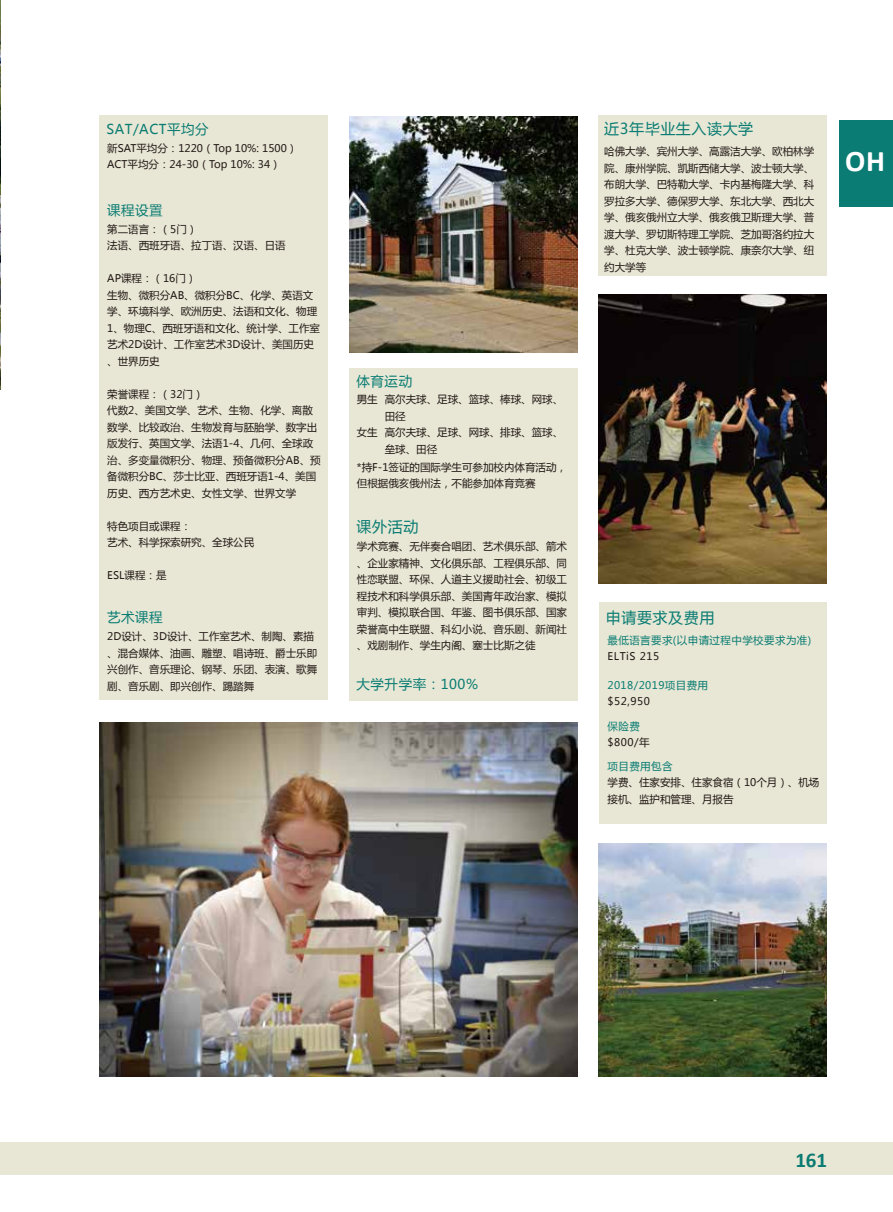
<style>
.page{position:relative;width:893px;height:1212px;background:#fff}
.page>*{position:absolute;margin:0;border:0;box-sizing:border-box;transform-origin:0 0}
.t1{font:700 30px "Calibri";color:#fff}
.t2{font:700 21px "Calibri";color:#0a7c73}
.t3{font:15px "Microsoft Ya Hei";letter-spacing:.04em;color:#0a7c73}
.t4{font:13.5px "Microsoft Ya Hei";letter-spacing:.04em;color:#0a7c73}
.t5{font:10.5px/16.5px "Microsoft Ya Hei";color:#221815}
.t6{font:10.5px "Microsoft Ya Hei";letter-spacing:.04em;color:#0a7c73}
.t7{font:10.5px "Microsoft Ya Hei";letter-spacing:.05em;color:#221815}
</style>
<div class="page">
<div style="left:598px;top:116px;width:228px;height:160px;background:#e8e7d5"></div>
<div style="left:598px;top:602px;width:228px;height:221px;background:#e8e7d5"></div>
<div style="left:349px;top:368px;width:228px;height:332px;background:#e8e7d5"></div>
<div style="left:99px;top:116px;width:228px;height:584px;background:#e8e7d5"></div>
<img style="left:0;top:0;width:1px;height:390px">
<div style="left:0;top:1143px;width:893px;height:32px;background:#e8e7d5"></div>
<div style="left:839px;top:120px;width:54px;height:86px;background:#0a7c73"></div>
<img style="left:349px;top:117px;width:228px;height:235px">
<img style="left:598px;top:294px;width:228px;height:289px">
<img style="left:100px;top:722px;width:477px;height:354px">
<img style="left:599px;top:843px;width:227px;height:233px">
<p class="t4" style="left:106px;top:120px;width:104px">SAT/ACT平均分</p>
<p class="t5" style="left:107px;top:139px;width:191px">新SAT平均分：1220（Top 10%: 1500）<br>ACT平均分：24-30（Top 10%: 34）</p>
<p class="t4" style="left:107px;top:201px;width:57px">课程设置</p>
<p class="t5" style="left:107px;top:220px;width:180px">第二语言：（5门）<br>法语、西班牙语、拉丁语、汉语、日语</p>
<p class="t5" style="left:107px;top:270px;width:214px">AP课程：（16门）<br>生物、微积分AB、微积分BC、化学、英语文学、环境科学、欧洲历史、法语和文化、物理<br>1、物理C、西班牙语和文化、统计学、工作室艺术2D设计、工作室艺术3D设计、美国历史、世界历史</p>
<p class="t5" style="left:107px;top:385px;width:215px">荣誉课程：（32门）<br>代数2、美国文学、艺术、生物、化学、离散数学、比较政治、生物发育与胚胎学、数字出版发行、英国文学、法语1-4、几何、全球政治、多变量微积分、物理、预备微积分AB、预备微积分BC、莎士比亚、西班牙语1-4、美国历史、西方艺术史、女性文学、世界文学</p>
<p class="t5" style="left:107px;top:517px;width:148px">特色项目或课程：<br>艺术、科学探索研究、全球公民</p>
<p class="t5" style="left:107px;top:567px;width:61px">ESL课程：是</p>
<p class="t4" style="left:107px;top:608px;width:57px">艺术课程</p>
<p class="t5" style="left:107px;top:628px;width:211px">2D设计、3D设计、工作室艺术、制陶、素描、混合媒体、油画、雕塑、唱诗班、爵士乐即兴创作、音乐理论、钢琴、乐团、表演、歌舞剧、音乐剧、即兴创作、踢踏舞</p>
<p class="t4" style="left:357px;top:372px;width:57px">体育运动</p>
<p class="t5" style="left:385px;top:391px;width:180px">高尔夫球、足球、篮球、棒球、网球、田径<br>高尔夫球、足球、网球、排球、篮球、垒球、田径</p>
<p class="t5" style="left:357px;top:391px;width:22px">男生</p>
<p class="t5" style="left:357px;top:424px;width:22px">女生</p>
<p class="t5" style="left:357px;top:458px;width:212px">*持F-1签证的国际学生可参加校内体育活动，但根据俄亥俄州法，不能参加体育竞赛</p>
<h3 class="t3" style="left:357px;top:516px;width:63px">课外活动</h3>
<p class="t5" style="left:357px;top:538px;width:211px;text-align:justify">学术竞赛、无伴奏合唱团、艺术俱乐部、箭术、企业家精神、文化俱乐部、工程俱乐部、同性恋联盟、环保、人道主义援助社会、初级工程技术和科学俱乐部、美国青年政治家、模拟审判、模拟联合国、年鉴、图书俱乐部、国家荣誉高中生联盟、科幻小说、音乐剧、新闻社、戏剧制作、学生内阁、塞士比斯之徒</p>
<p class="t4" style="left:357px;top:674px;width:123px">大学升学率：100%</p>
<h3 class="t3" style="left:604px;top:119px;width:151px">近3年毕业生入读大学</h3>
<p class="t5" style="left:604px;top:143px;width:211px;text-align:justify">哈佛大学、宾州大学、高露洁大学、欧柏林学院、康州学院、凯斯西储大学、波士顿大学、布朗大学、巴特勒大学、卡内基梅隆大学、科罗拉多大学、德保罗大学、东北大学、西北大学、俄亥俄州立大学、俄亥俄卫斯理大学、普渡大学、罗切斯特理工学院、芝加哥洛约拉大学、杜克大学、波士顿学院、康奈尔大学、纽约大学等</p>
<h1 class="t1" style="left:845px;top:140px;width:41px">OH</h1>
<h3 class="t3" style="left:606px;top:607px;width:110px">申请要求及费用</h3>
<p class="t6" style="left:607px;top:633px;width:205px">最低语言要求(以申请过程中学校要求为准)</p>
<p class="t7" style="left:607px;top:649px;width:53px">ELTiS 215</p>
<p class="t6" style="left:607px;top:678px;width:102px">2018/2019项目费用</p>
<p class="t5" style="left:607px;top:693px;width:44px">$52,950</p>
<p class="t6" style="left:607px;top:719px;width:34px">保险费</p>
<p class="t5" style="left:607px;top:734px;width:44px">$800/年</p>
<p class="t6" style="left:607px;top:759px;width:67px">项目费用包含</p>
<p class="t5" style="left:607px;top:774px;width:213px">学费、住家安排、住家食宿（10个月）、机场接机、监护和管理、月报告</p>
<h2 class="t2" style="left:795px;top:1145px;width:33px">161</h2>
</div>
